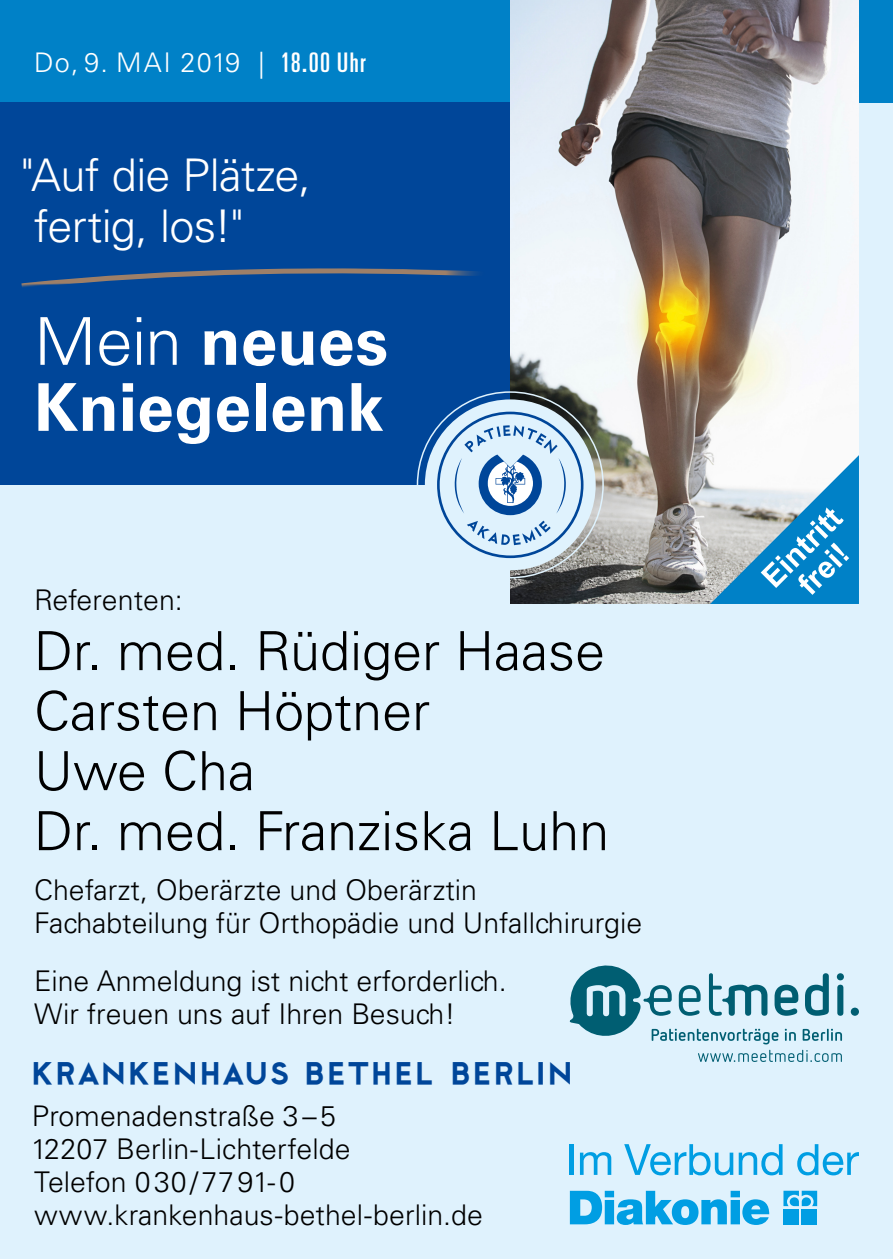
<style>
.page{position:relative;width:893px;height:1259px;background:#dff2fd}
.page>*{position:absolute;margin:0;border:0;box-sizing:border-box;transform-origin:0 0}
.t1{font:700 66px/66px "Univers LT Std";color:#fff}
.t2{font:300 54px/60px "Univers LT Std";color:#000}
.t3{font:300 45px/51px "Univers LT Std";letter-spacing:-.015em;color:#fff}
.t4{font:39px "Cityof";color:#004699}
.t5{font:300 28.5px/33px "Univers LT Std";color:#000}
.t6{font:300 27px "Univers LT Std";letter-spacing:.055em;color:#fff}
.s1{font-weight:400;font-stretch:ultra-condensed}
.s2{font-weight:300}
</style>
<div class="page">
<div style="left:0;top:0;width:893px;height:102px;background:#0081c7"></div>
<div style="left:0;top:102px;width:510px;height:383px;background:#004699"></div>
<svg style="left:21px;top:268px;width:457px;height:19px"></svg>
<img style="left:510px;top:0;width:349px;height:604px">
<svg style="left:710px;top:455px;width:149px;height:149px;background:#80b8d6"></svg>
<div style="left:425px;top:399px;width:171px;height:171px;background:#dff2fd;border-radius:50%"></div>
<svg style="left:437px;top:412px;width:146px;height:146px"></svg>
<svg style="left:569px;top:965px;width:290px;height:97px"></svg>
<svg style="left:570px;top:1190px;width:199px;height:35px"></svg>
<svg style="left:783px;top:1190px;width:34px;height:16px"></svg>
<div style="left:783px;top:1209px;width:16px;height:15px;background:#009ee3"></div>
<div style="left:802px;top:1209px;width:15px;height:15px;background:#009ee3"></div>
<hr style="left:570px;top:1144px;width:4px;height:31px;background:#009ee3">
<svg style="left:580px;top:1152px;width:31px;height:23px"></svg>
<svg style="left:624px;top:1144px;width:109px;height:31px"></svg>
<svg style="left:739px;top:1144px;width:43px;height:31px"></svg>
<svg style="left:797px;top:1144px;width:62px;height:31px"></svg>
<p class="t6" style="left:34px;top:46px;width:333px">Do, 9. MAI 2019 | <span class="s1">18.00 Uhr</span></p>
<h3 class="t3" style="left:21px;top:150px;width:291px">"Auf die Plätze, fertig, los!"</h3>
<h1 class="t1" style="left:34px;top:309px;width:356px"><span class="s2">Mein</span> neues<br>Kniegelenk</h1>
<p class="t5" style="left:34px;top:583px;width:150px">Referenten:</p>
<h2 class="t2" style="left:34px;top:621px;width:577px">Dr. med. Rüdiger Haase<br>Carsten Höptner<br>Uwe Cha<br>Dr. med. Franziska Luhn</h2>
<p class="t5" style="left:34px;top:873px;width:610px">Chefarzt, Oberärzte und Oberärztin<br>Fachabteilung für Orthopädie und Unfallchirurgie</p>
<p class="t5" style="left:34px;top:964px;width:474px">Eine Anmeldung ist nicht erforderlich.<br>Wir freuen uns auf Ihren Besuch!</p>
<h3 class="t4" style="left:31px;top:1051px;width:544px">krankenhaus bethel berlin</h3>
<p class="t5" style="left:31px;top:1099px;width:453px">Promenadenstraße 3–5<br>12207 Berlin-Lichterfelde<br>Telefon 030/7791-0 www.krankenhaus-bethel-berlin.de</p>
</div>
